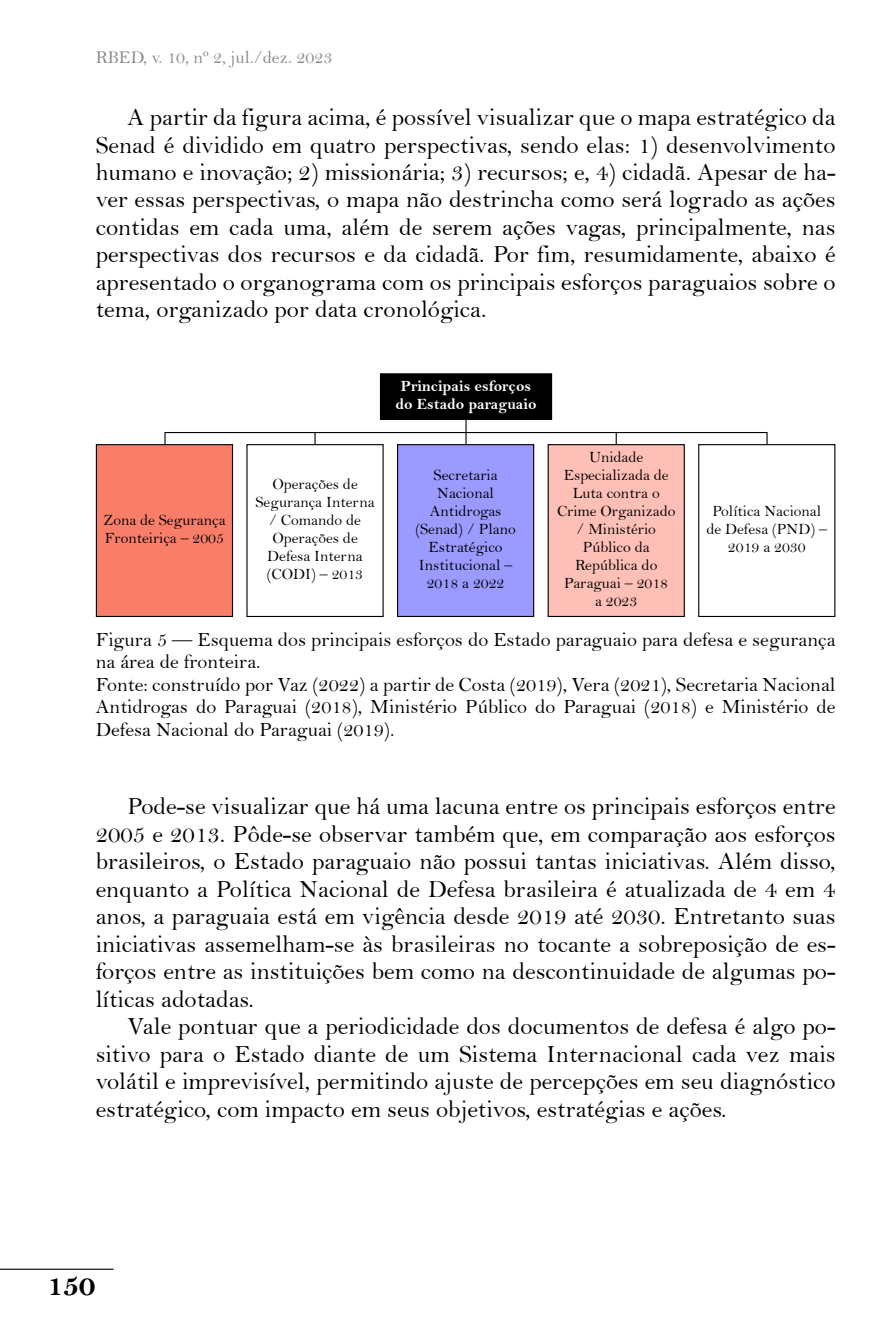
<style>
.page{position:relative;width:893px;height:1340px;background:#fff}
.page>*{position:absolute;margin:0;border:0;box-sizing:border-box;transform-origin:0 0}
.t1{font:31.5px "Bell MT Bold";color:#000}
.t2{font:24.75px/27.4px "Bell";color:#000;text-align:justify}
.t3{font:20.25px/22.5px "Bell";color:#000}
.t4{font:18px "Bell";color:#878786}
.t5{font:15.75px/18px "Bell";color:#000;text-align:center}
.t6{font:15.75px/18px "Bell MT Bold";color:#fff;text-align:center}
</style>
<div class="page">
<hr style="left:0;top:1268px;width:114px;height:1px;background:#000">
<div style="left:380px;top:374px;width:172px;height:45px;background:#000"></div>
<div style="left:380px;top:373px;width:172px;height:47px;border:1px solid #000"></div>
<div style="left:96px;top:444px;width:136px;height:172px;background:#f87e6a"></div>
<div style="left:96px;top:444px;width:137px;height:173px;border:1px solid #000"></div>
<div style="left:698px;top:444px;width:137px;height:173px;border:1px solid #000"></div>
<div style="left:548px;top:444px;width:136px;height:172px;background:#fdbfb6"></div>
<div style="left:548px;top:444px;width:137px;height:173px;border:1px solid #000"></div>
<div style="left:398px;top:444px;width:136px;height:172px;background:#9a9aff"></div>
<div style="left:397px;top:444px;width:137px;height:173px;border:1px solid #000"></div>
<div style="left:164px;top:432px;width:604px;height:13px;border:1px solid #000"></div>
<hr style="left:465px;top:419px;width:2px;height:25px;background:#000">
<svg style="left:616px;top:432px;width:1px;height:12px"></svg>
<svg style="left:314px;top:432px;width:2px;height:12px"></svg>
<p class="t4" style="left:96px;top:46px;width:238px">RBED, v. 10, nº 2, jul./dez. 2023</p>
<p class="t2" style="left:96px;top:103px;width:741px;text-indent:32px">A partir da figura acima, é possível visualizar que o mapa estratégico da Senad é dividido em quatro perspectivas, sendo elas: 1) desenvolvimento humano e inovação; 2) missionária; 3) recursos; e, 4) cidadã. Apesar de ha&shy;ver essas perspectivas, o mapa não destrincha como será logrado as ações contidas em cada uma, além de serem ações vagas, principalmente, nas perspectivas dos recursos e da cidadã. Por fim, resumidamente, abaixo é apresentado o organograma com os principais esforços paraguaios sobre o tema, organizado por data cronológica.</p>
<p class="t6" style="left:395px;top:377px;width:143px">Principais esforços do Estado paraguaio</p>
<p class="t5" style="left:557px;top:448px;width:120px">Unidade<br>Especializada de<br>Luta contra o<br>Crime Organizado / Ministério<br>Público da<br>República do<br>Paraguai – 2018<br>a 2023</p>
<p class="t5" style="left:255px;top:475px;width:121px">Operações de<br>Segurança Interna / Comando de<br>Operações de<br>Defesa Interna (CODI) – 2013</p>
<p class="t5" style="left:415px;top:466px;width:102px">Secretaria<br>Nacional<br>Antidrogas (Senad) / Plano<br>Estratégico<br>Institucional –<br>2018 a 2022</p>
<p class="t5" style="left:103px;top:511px;width:124px;text-align:left">Zona de Segurança<br>Fronteiriça – 2005</p>
<p class="t5" style="left:707px;top:502px;width:122px">Política Nacional de Defesa (PND) –<br>2019 a 2030</p>
<p class="t3" style="left:96px;top:628px;width:741px">Figura 5 — Esquema dos principais esforços do Estado paraguaio para defesa e segurança na área de fronteira.<br>Fonte: construído por Vaz (2022) a partir de Costa (2019), Vera (2021), Secretaria Nacional Antidrogas do Paraguai (2018), Ministério Público do Paraguai (2018) e Ministério de Defesa Nacional do Paraguai (2019).</p>
<p class="t2" style="left:96px;top:792px;width:741px;text-indent:32px">Pode-se visualizar que há uma lacuna entre os principais esforços entre 2005 e 2013. Pôde-se observar também que, em comparação aos esforços brasileiros, o Estado paraguaio não possui tantas iniciativas. Além disso, enquanto a Política Nacional de Defesa brasileira é atualizada de 4 em 4 anos, a paraguaia está em vigência desde 2019 até 2030. Entretanto suas iniciativas assemelham-se às brasileiras no tocante a sobreposição de es&shy;forços entre as instituições bem como na descontinuidade de algumas po&shy;líticas adotadas.</p>
<p class="t2" style="left:96px;top:1012px;width:741px;text-indent:32px">Vale pontuar que a periodicidade dos documentos de defesa é algo po&shy;sitivo para o Estado diante de um Sistema Internacional cada vez mais volátil e imprevisível, permitindo ajuste de percepções em seu diagnóstico estratégico, com impacto em seus objetivos, estratégias e ações.</p>
<p class="t1" style="left:47px;top:1266px;width:50px">150</p>
</div>
